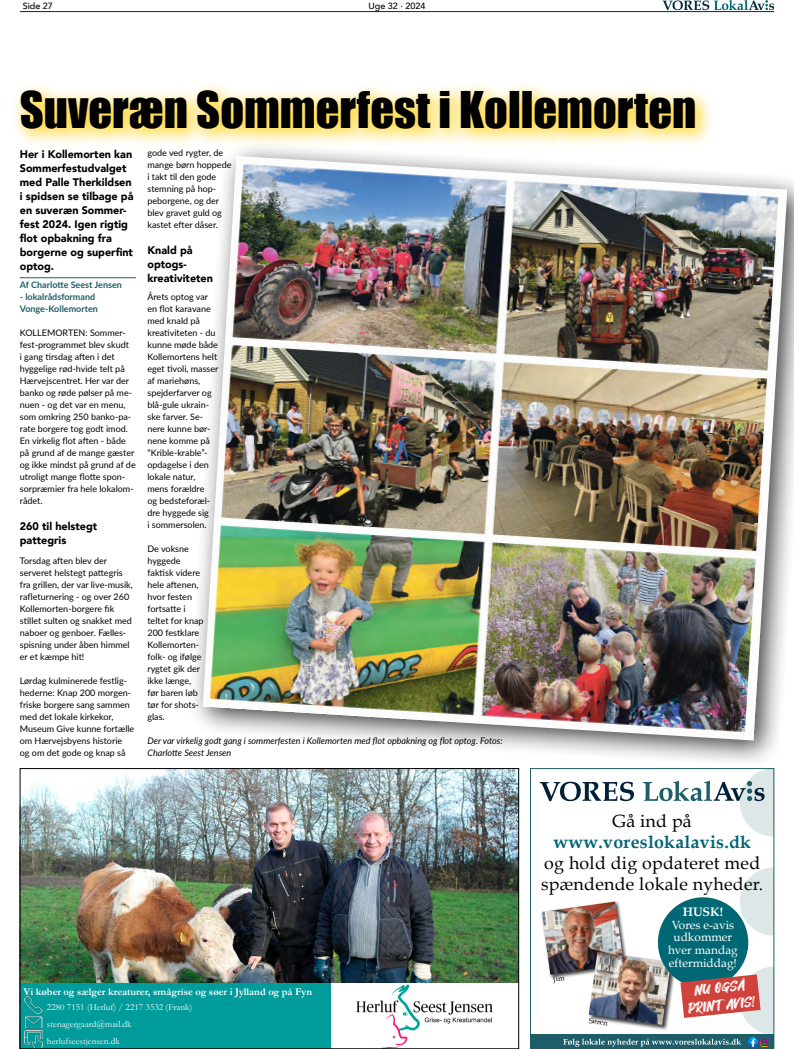
<style>
.page{position:relative;width:794px;height:1049px;background:#fff}
.page>*{position:absolute;margin:0;border:0;box-sizing:border-box;transform-origin:0 0}
.t1{font:46.5px "Impact";color:#000}
.t2{font:17.7px/21px "Book Antiqua";letter-spacing:.015em;color:#000}
.t3{font:700 17.7px "Book Antiqua";letter-spacing:.015em;color:#006574}
.t4{font:14.5px/17.4px "Hey August";color:#fff;text-align:center}
.t5{font:700 12.3px "Book Antiqua";color:#fff}
.t6{font:11.8px/12.7px "Book Antiqua";color:#fff;text-align:center}
.t7{font:900 11px/14px "Avenir";color:#000}
.t8{font:700 10.4px "Garamond";color:#fff}
.t9{font:9.4px/16.8px "Garamond";color:#fff}
.t10{font:9px/12px "Lato";color:#000}
.t11{font:italic 9px/12px "Lato";color:#000}
.t12{font:700 9px/12px "Lato";color:#1e5e69}
.t13{font:500 9px "Avenir";color:#000}
.t14{font:7.3px "Book Antiqua";color:#000}
.t15{font:6.2px "Tenorite";color:#fff}
</style>
<div class="page">
<hr style="left:20px;top:11px;width:754px;height:1px;background:#002a3e">
<svg style="left:662px;top:0;width:112px;height:10px"></svg>
<hr style="left:20px;top:277px;width:116px;height:1px;background:#1e5e69">
<div style="left:10px;top:80px;width:705px;height:68px;background:#ffd528;opacity:.8"></div>
<div style="left:186px;top:139px;width:608px;height:630px;background:#000;opacity:.75"></div>
<img style="left:203px;top:156px;width:584px;height:584px">
<img style="left:22px;top:770px;width:495px;height:213px">
<div style="left:20px;top:983px;width:313px;height:66px;background:#009b9b"></div>
<img style="left:25px;top:996px;width:18px;height:51px">
<img style="left:331px;top:983px;width:162px;height:64px">
<div style="left:20px;top:768px;width:499px;height:281px;border:1px solid #000"></div>
<svg style="left:740px;top:867px;width:34px;height:69px"></svg>
<div style="left:530px;top:1035px;width:244px;height:14px;background:#1e5e69"></div>
<div style="left:540px;top:900px;width:89px;height:80px;background:#000;opacity:.75"></div>
<img style="left:541px;top:901px;width:83px;height:74px">
<div style="left:587px;top:950px;width:89px;height:80px;background:#000;opacity:.75"></div>
<img style="left:588px;top:952px;width:77px;height:14px">
<svg style="left:540px;top:782px;width:94px;height:19px"></svg>
<svg style="left:643px;top:768px;width:131px;height:68px"></svg>
<div style="left:658px;top:897px;width:90px;height:90px;background:#006774;border-radius:50%"></div>
<img style="left:553px;top:966px;width:221px;height:81px">
<p class="t13" style="left:23px;top:-2px;width:32px">Side 27</p>
<p class="t13" style="left:368px;top:-2px;width:58px">Uge 32 · 2024</p>
<h1 class="t1" style="left:20px;top:74px;width:678px">Suveræn Sommerfest i Kollemorten</h1>
<p class="t7" style="left:20px;top:147px;width:115px">Her i Kollemorten kan<br>Sommerfestudvalget med Palle Therkildsen i spidsen se tilbage på en suveræn Sommer&shy;fest 2024. Igen rigtig flot opbakning fra borgerne og superfint optog.</p>
<p class="t12" style="left:20px;top:278px;width:104px">Af Charlotte Seest Jensen</p>
<p class="t12" style="left:20px;top:290px;width:80px">- lokalrådsformand<br>Vonge-Kollemorten</p>
<p class="t10" style="left:20px;top:326px;width:117px">KOLLEMORTEN: Sommer&shy;fest-programmet blev skudt<br>i gang tirsdag aften i det hyggelige rød-hvide telt på<br>Hærvejscentret. Her var der banko og røde pølser på me&shy;nuen - og det var en menu, som omkring 250 banko-pa&shy;rate borgere tog godt imod.<br>En virkelig flot aften - både på grund af de mange gæster og ikke mindst på grund af de utroligt mange flotte spon&shy;sorpræmier fra hele lokalom&shy;rådet.</p>
<p class="t7" style="left:20px;top:519px;width:79px">260 til helstegt pattegris</p>
<p class="t10" style="left:20px;top:554px;width:114px">Torsdag aften blev der serveret helstegt pattegris fra grillen, der var live-musik, rafleturnering - og over 260<br>Kollemorten-borgere fik stillet sulten og snakket med naboer og genboer. Fælles&shy;spisning under åben himmel er et kæmpe hit!</p>
<p class="t10" style="left:20px;top:674px;width:116px">Lørdag kulminerede festlig&shy;hederne: Knap 200 morgen&shy;friske borgere sang sammen med det lokale kirkekor,<br>Museum Give kunne fortælle om Hærvejsbyens historie<br>og om det gode og knap så</p>
<p class="t10" style="left:147px;top:146px;width:86px">gode ved rygter, de mange børn hoppede i takt til den gode stemning på hop&shy;peborgene, og der blev gravet guld og kastet efter dåser.</p>
<p class="t7" style="left:147px;top:243px;width:67px">Knald på optogs&shy;kreativiteten</p>
<p class="t10" style="left:147px;top:290px;width:73px">Årets optog var en flot karavane med knald på kreativiteten - du kunne møde både<br>Kollemortens helt eget tivoli, masser af mariehøns, spejderfarver og blå-gule ukrain&shy;ske farver. Se&shy;nere kunne bør&shy;nene komme på “Krible-krable”- opdagelse i den lokale natur, mens forældre<br>og bedsteforæl&shy;dre hyggede sig<br>i sommersolen.</p>
<p class="t10" style="left:147px;top:542px;width:58px">De voksne hyggede faktisk videre hele aftenen, hvor festen fortsatte i teltet for knap<br>200 festklare<br>Kollemorten&shy;folk- og ifølge rygtet gik der ikke længe, før baren løb tør for shots&shy;glas.</p>
<p class="t11" style="left:147px;top:734px;width:357px">Der var virkelig godt gang i sommerfesten i Kollemorten med flot opbakning og flot optog. Fotos:<br>Charlotte Seest Jensen</p>
<p class="t8" style="left:24px;top:984px;width:290px">Vi køber og sælger kreaturer, smågrise og søer i Jylland og på Fyn</p>
<p class="t9" style="left:47px;top:999px;width:147px">2280 7151 (Herluf) / 2217 3532 (Frank) stenagergaard@mail.dk herlufseestjensen.dk</p>
<p class="t15" style="left:58px;top:1033px;width:17px">20XX</p>
<h2 class="t2" style="left:612px;top:811px;width:81px">Gå ind på</h2>
<h2 class="t3" style="left:553px;top:832px;width:199px">www.voreslokalavis.dk</h2>
<h2 class="t2" style="left:541px;top:853px;width:223px">og hold dig opdateret med spændende lokale nyheder.</h2>
<p class="t14" style="left:589px;top:1015px;width:20px;rotate:8deg">Søren</p>
<h3 class="t5" style="left:682px;top:904px;width:42px">HUSK!</h3>
<h3 class="t6" style="left:668px;top:918px;width:71px">Vores e-avis udkommer hver mandag eftermiddag!</h3>
<h3 class="t4" style="left:685px;top:983px;width:68px;rotate:-6deg">NU OGSÅ<br>PRINT AVIS!</h3>
</div>
